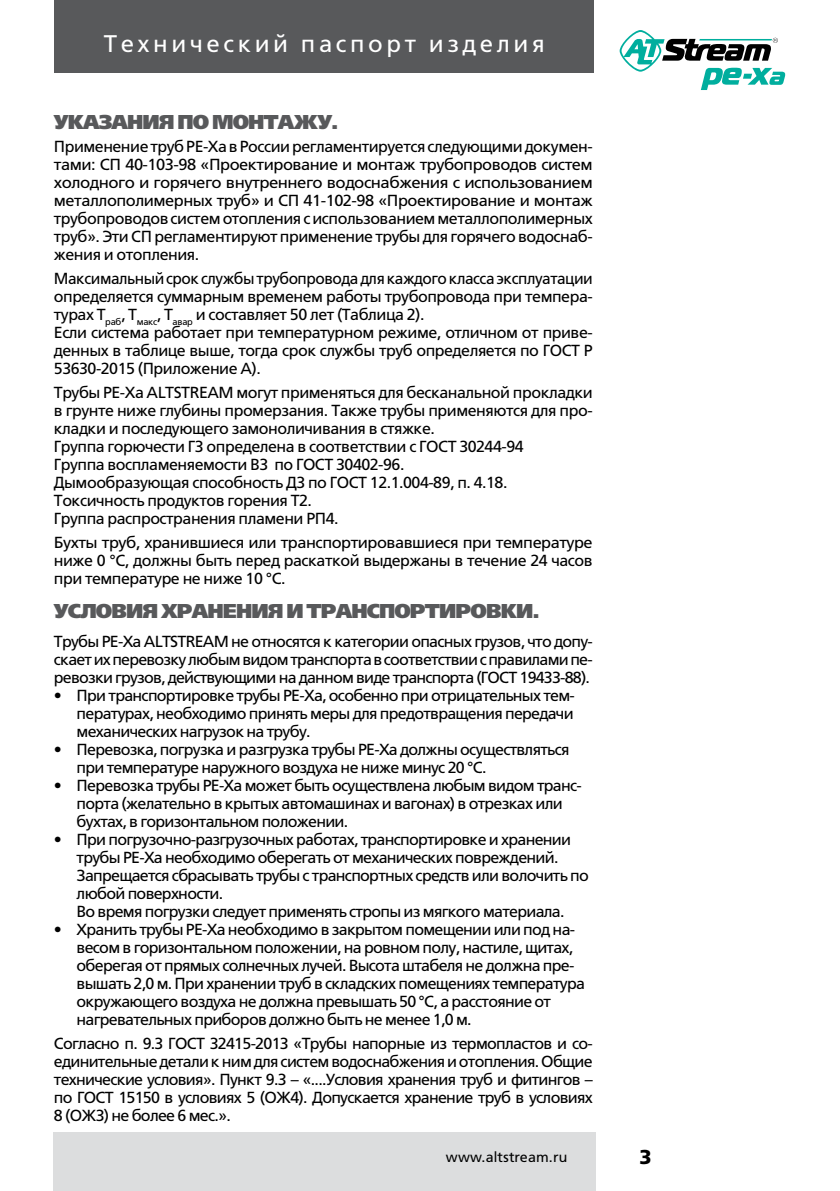
<style>
.page{position:relative;width:840px;height:1191px;background:#fff}
.page>*{position:absolute;margin:0;border:0;box-sizing:border-box;transform-origin:0 0}
.t1{font:24px "Free Set C";letter-spacing:.15em;color:#fff}
.t2{font:800 20px "Free Set C";letter-spacing:-.045em;color:#58595b}
.t3{font:700 20px "Free Set C";color:#000}
.t4{font:16px/18px "Free Set C";letter-spacing:-.045em;color:#000}
.t5{font:14.4px "Free Set C";letter-spacing:.01em;color:#000}
</style>
<div class="page">
<div style="left:54px;top:0;width:538px;height:73px;background:#58595b"></div>
<div style="left:54px;top:1132px;width:541px;height:59px;background:#dcddde"></div>
<svg style="left:619px;top:30px;width:166px;height:60px"></svg>
<h1 class="t1" style="left:104px;top:30px;width:442px">Технический паспорт изделия</h1>
<p class="t2" style="left:54px;top:110px;width:286px">УКАЗАНИЯ ПО МОНТАЖУ.</p>
<p class="t4" style="left:54px;top:138px;width:540px;text-align:justify">Применение труб PE-Xa в России регламентируется следующими докумен&shy;тами: СП 40-103-98 «Проектирование и монтаж трубопроводов систем холодного и горячего внутреннего водоснабжения с использованием металлополимерных труб» и СП 41-102-98 «Проектирование и монтаж трубопроводов систем отопления с использованием металлополимерных труб». Эти СП регламентируют применение трубы для горячего водоснаб&shy;жения и отопления.</p>
<p class="t4" style="left:54px;top:270px;width:540px">Максимальный срок службы трубопровода для каждого класса эксплуатации определяется суммарным временем работы трубопровода при темпера&shy;турах T<sub>раб</sub>, T<sub>макс</sub>, T<sub>авар</sub> и составляет 50 лет (Таблица 2).<br>Если система работает при температурном режиме, отличном от приве&shy;денных в таблице выше, тогда срок службы труб определяется по ГОСТ Р 53630-2015 (Приложение А).</p>
<p class="t4" style="left:54px;top:383px;width:540px">Трубы PE-Xa ALTSTREAM могут применяться для бесканальной прокладки в грунте ниже глубины промерзания. Также трубы применяются для про&shy;кладки и последующего замоноличивания в стяжке.<br>Группа горючести Г3 определена в соответствии с ГОСТ 30244-94<br>Группа воспламеняемости В3 по ГОСТ 30402-96.<br>Дымообразующая способность Д3 по ГОСТ 12.1.004-89, п. 4.18.<br>Токсичность продуктов горения Т2.<br>Группа распространения пламени РП4.</p>
<p class="t4" style="left:54px;top:533px;width:540px;text-align:justify">Бухты труб, хранившиеся или транспортировавшиеся при температуре ниже 0 °С, должны быть перед раскаткой выдержаны в течение 24 часов при температуре не ниже 10 °С.</p>
<p class="t2" style="left:54px;top:599px;width:487px">УСЛОВИЯ ХРАНЕНИЯ И ТРАНСПОРТИРОВКИ.</p>
<p class="t4" style="left:54px;top:633px;width:540px;text-align:justify">Трубы PE-Xa ALTSTREAM не относятся к категории опасных грузов, что допу&shy;скает их перевозкулюбым видом транспорта в соответствии с правилами пе&shy;ревозки грузов, действующими на данном виде транспорта (ГОСТ 19433-88).</p>
<p class="t4" style="left:77px;top:687px;width:499px;text-align:justify;text-indent:-23px">• При транспортировке трубы PE-Xa, особенно при отрицательных тем&shy;пературах, необходимо принять меры для предотвращения передачи механических нагрузок на трубу.</p>
<p class="t4" style="left:77px;top:741px;width:494px;text-indent:-23px">• Перевозка, погрузка и разгрузка трубы PE-Xa должны осуществляться при температуре наружного воздуха не ниже минус 20 °С.</p>
<p class="t4" style="left:77px;top:777px;width:506px;text-indent:-23px">• Перевозка трубы PE-Xa может быть осуществлена любым видом транс&shy;порта (желательно в крытых автомашинах и вагонах) в отрезках или бухтах, в горизонтальном положении.</p>
<p class="t4" style="left:77px;top:831px;width:513px;text-indent:-23px">• При погрузочно-разгрузочных работах, транспортировке и хранении трубы PE-Xa необходимо оберегать от механических повреждений.<br>Запрещается сбрасывать трубы с транспортных средств или волочить по любой поверхности.<br>Во время погрузки следует применять стропы из мягкого материала.</p>
<p class="t4" style="left:77px;top:921px;width:509px;text-indent:-23px">• Хранить трубы PE-Xa необходимо в закрытом помещении или под на&shy;весом в горизонтальном положении, на ровном полу, настиле, щитах, оберегая от прямых солнечных лучей. Высота штабеля не должна пре&shy;вышать 2,0 м. При хранении труб в складских помещениях температура окружающего воздуха не должна превышать 50 °С, а расстояние от нагревательных приборов должно быть не менее 1,0 м.</p>
<p class="t4" style="left:54px;top:1034px;width:540px;text-align:justify">Согласно п. 9.3 ГОСТ 32415-2013 «Трубы напорные из термопластов и со&shy;единительные детали к ним для систем водоснабжения и отопления. Общие технические условия». Пункт 9.3 – «....Условия хранения труб и фитингов – по ГОСТ 15150 в условиях 5 (ОЖ4). Допускается хранение труб в условиях 8 (ОЖ3) не более 6 мес.».</p>
<p class="t5" style="left:445px;top:1148px;width:123px">www.altstream.ru</p>
<p class="t3" style="left:639px;top:1145px;width:14px">3</p>
</div>
